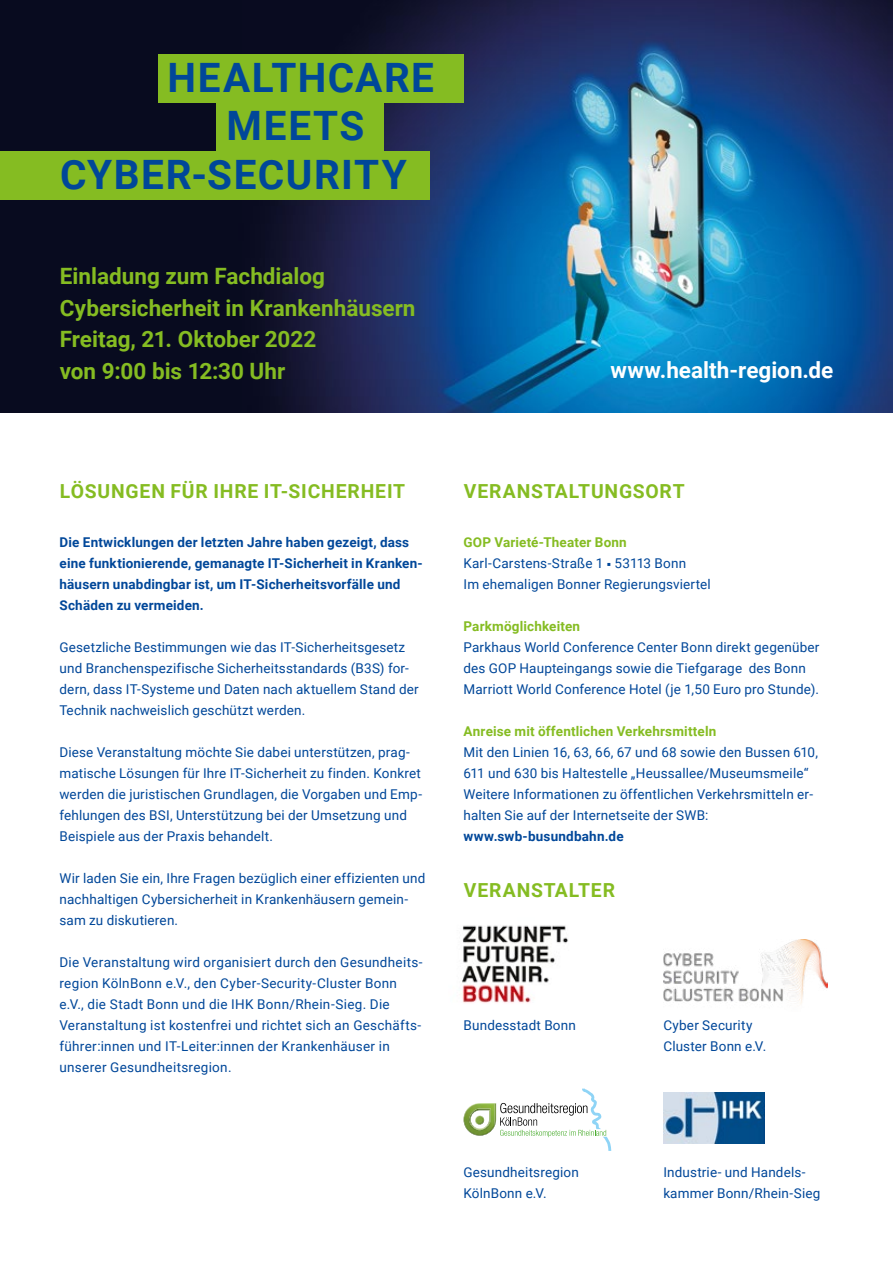
<style>
.page{position:relative;width:893px;height:1263px;background:#fff}
.page>*{position:absolute;margin:0;border:0;box-sizing:border-box;transform-origin:0 0}
.t1{font:700 40.5px "Roboto";letter-spacing:.04em;color:#004799}
.t2{font:700 22.5px/31.5px "Roboto";color:#85bc22}
.t3{font:700 22.5px "Roboto";color:#fff}
.t4{font:700 19.35px "Roboto";letter-spacing:.04em;color:#85bc22}
.t5{font:13.5px/21px "Roboto";letter-spacing:.015em;color:#004799}
.t6{font:700 13.5px/21px "Roboto";letter-spacing:.015em;color:#004799}
.t7{font:700 13.5px "Roboto";letter-spacing:.01em;color:#85bc22}
.s1{font-weight:700;color:#85bc22}
.s2{font-family:"Source Sans Pro";font-weight:600}
</style>
<div class="page">
<div style="left:0;top:0;width:892px;height:412px;background:#080b1f"></div>
<img style="left:162px;top:0;width:730px;height:412px">
<div style="left:158px;top:54px;width:305px;height:48px;background:#85bc22"></div>
<div style="left:217px;top:102px;width:167px;height:49px;background:#85bc22"></div>
<div style="left:0;top:151px;width:429px;height:49px;background:#85bc22"></div>
<img style="left:462px;top:925px;width:106px;height:78px">
<img style="left:663px;top:1093px;width:101px;height:50px">
<svg style="left:463px;top:1088px;width:148px;height:63px"></svg>
<img style="left:663px;top:939px;width:165px;height:65px">
<h1 class="t1" style="left:168px;top:49px;width:268px">HEALTHCARE</h1>
<h1 class="t1" style="left:227px;top:98px;width:139px">MEETS</h1>
<h1 class="t1" style="left:60px;top:146px;width:348px">CYBER-SECURITY</h1>
<h2 class="t2" style="left:60px;top:260px;width:357px">Einladung zum Fachdialog<br>Cybersicherheit in Krankenhäusern<br>Freitag, 21. Oktober 2022<br>von 9:00 bis 12:30 Uhr</h2>
<h2 class="t3" style="left:611px;top:354px;width:224px">www.health-region.de</h2>
<h3 class="t4" style="left:60px;top:477px;width:347px">LÖSUNGEN FÜR IHRE IT-SICHERHEIT</h3>
<h3 class="t4" style="left:464px;top:477px;width:222px">VERANSTALTUNGSORT</h3>
<p class="t5" style="left:463px;top:531px;width:249px"><span class="s1">GOP Varieté-Theater Bonn<br></span>Karl-Carstens-Straße 1 <span class="s2">■</span> 53113 Bonn<br>Im ehemaligen Bonner Regierungsviertel</p>
<p class="t7" style="left:463px;top:617px;width:118px">Parkmöglichkeiten</p>
<p class="t5" style="left:463px;top:636px;width:357px">Parkhaus World Conference Center Bonn direkt gegenüber des GOP Haupteingangs sowie die Tiefgarage des Bonn<br>Marriott World Conference Hotel (je 1,50 Euro pro Stunde).</p>
<p class="t7" style="left:463px;top:722px;width:254px">Anreise mit öffentlichen Verkehrsmitteln</p>
<p class="t5" style="left:463px;top:741px;width:356px">Mit den Linien 16, 63, 66, 67 und 68 sowie den Bussen 610, 611 und 630 bis Haltestelle „Heussallee/Museumsmeile“ Weitere Informationen zu öffentlichen Verkehrsmitteln er&shy;halten Sie auf der Internetseite der SWB:</p>
<p class="t6" style="left:463px;top:825px;width:162px">www.swb-busundbahn.de</p>
<p class="t6" style="left:60px;top:531px;width:365px">Die Entwicklungen der letzten Jahre haben gezeigt, dass eine funktionierende, gemanagte IT-Sicherheit in Kranken&shy;häusern unabdingbar ist, um IT-Sicherheitsvorfälle und Schäden zu vermeiden.</p>
<p class="t5" style="left:60px;top:636px;width:361px">Gesetzliche Bestimmungen wie das IT-Sicherheitsgesetz und Branchenspezifische Sicherheitsstandards (B3S) for&shy;dern, dass IT-Systeme und Daten nach aktuellem Stand der Technik nachweislich geschützt werden.</p>
<p class="t5" style="left:60px;top:741px;width:364px">Diese Veranstaltung möchte Sie dabei unterstützen, prag&shy;matische Lösungen für Ihre IT-Sicherheit zu finden. Konkret werden die juristischen Grundlagen, die Vorgaben und Emp&shy;fehlungen des BSI, Unterstützung bei der Umsetzung und Beispiele aus der Praxis behandelt.</p>
<p class="t5" style="left:60px;top:867px;width:367px">Wir laden Sie ein, Ihre Fragen bezüglich einer effizienten und nachhaltigen Cybersicherheit in Krankenhäusern gemein&shy;sam zu diskutieren.</p>
<p class="t5" style="left:60px;top:951px;width:365px">Die Veranstaltung wird organisiert durch den Gesundheits&shy;region KölnBonn e.V., den Cyber-Security-Cluster Bonn e.V., die Stadt Bonn und die IHK Bonn/Rhein-Sieg. Die Veranstaltung ist kostenfrei und richtet sich an Geschäfts&shy;führer:innen und IT-Leiter:innen der Krankenhäuser in unserer Gesundheitsregion.</p>
<h3 class="t4" style="left:464px;top:876px;width:153px">VERANSTALTER</h3>
<p class="t5" style="left:463px;top:1014px;width:114px">Bundesstadt Bonn</p>
<p class="t5" style="left:663px;top:1014px;width:104px">Cyber Security<br>Cluster Bonn e.V.</p>
<p class="t5" style="left:463px;top:1161px;width:117px">Gesundheitsregion<br>KölnBonn e.V.</p>
<p class="t5" style="left:663px;top:1161px;width:159px">Industrie- und Handels&shy;kammer Bonn/Rhein-Sieg</p>
</div>
